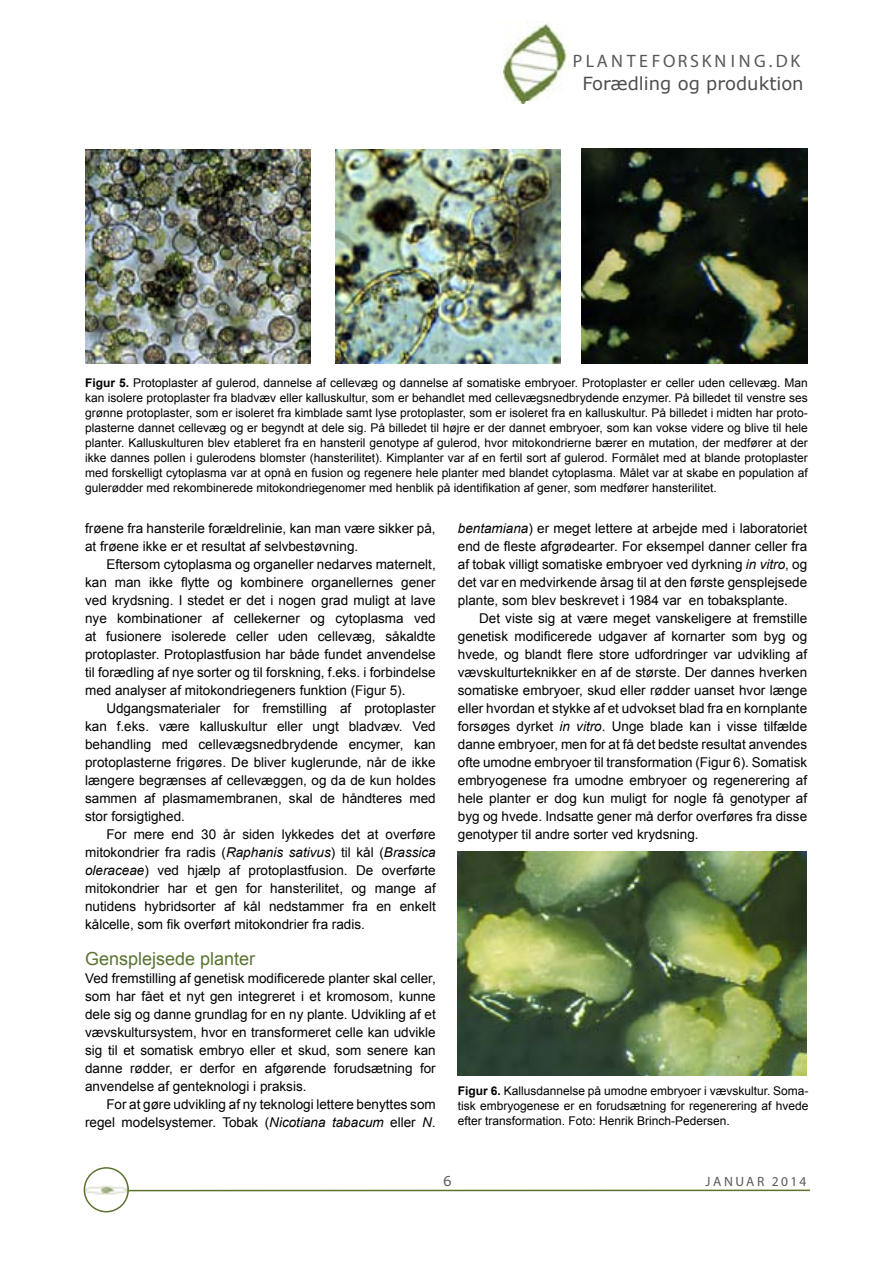
<style>
.page{position:relative;width:893px;height:1263px;background:#fff}
.page>*{position:absolute;margin:0;border:0;box-sizing:border-box;transform-origin:0 0}
.t1{font:18px "Verdana";color:#4d4d4f}
.t2{font:18px "Arial";color:#5a7331}
.t3{font:18px "Myriad Pro";letter-spacing:.17em;color:#58595b}
.t4{font:13.5px/18px "Arial";color:#000;text-align:justify}
.t5{font:13.5px "Myriad Pro";letter-spacing:.17em;color:#58595b}
.t6{font:13.5px "Verdana";color:#58595b}
.t7{font:12px/15px "Arial";color:#000;text-align:justify}
.s1{font-weight:700}
.s2{font-style:italic}
</style>
<div class="page">
<img style="left:504px;top:21px;width:65px;height:83px">
<img style="left:84px;top:1168px;width:44px;height:44px;border-radius:22px">
<div style="left:84px;top:1167px;width:45px;height:45px;border:2px solid #5a7331;border-radius:50%"></div>
<hr style="left:128px;top:1189px;width:682px;height:2px;background:#5a7331">
<img style="left:86px;top:149px;width:224px;height:214px">
<img style="left:335px;top:149px;width:225px;height:214px">
<img style="left:582px;top:149px;width:225px;height:215px">
<img style="left:457px;top:852px;width:349px;height:224px">
<h1 class="t3" style="left:573px;top:50px;width:229px">PLANTEFORSKNING.DK</h1>
<h1 class="t1" style="left:582px;top:71px;width:223px">Forædling og produktion</h1>
<p class="t7" style="left:85px;top:376px;width:724px"><span class="s1">Figur 5.</span> Protoplaster af gulerod, dannelse af cellevæg og dannelse af somatiske embryoer. Protoplaster er celler uden cellevæg. Man kan isolere protoplaster fra bladvæv eller kalluskultur, som er behandlet med cellevægsnedbrydende enzymer. På billedet til venstre ses grønne protoplaster, som er isoleret fra kimblade samt lyse protoplaster, som er isoleret fra en kalluskultur. På billedet i midten har proto&shy;plasterne dannet cellevæg og er begyndt at dele sig. På billedet til højre er der dannet embryoer, som kan vokse videre og blive til hele planter. Kalluskulturen blev etableret fra en hansteril genotype af gulerod, hvor mitokondrierne bærer en mutation, der medfører at der ikke dannes pollen i gulerodens blomster (hansterilitet). Kimplanter var af en fertil sort af gulerod. Formålet med at blande protoplaster med forskelligt cytoplasma var at opnå en fusion og regenere hele planter med blandet cytoplasma. Målet var at skabe en population af gulerødder med rekombinerede mitokondriegenomer med henblik på identifikation af gener, som medfører hansterilitet.</p>
<p class="t4" style="left:85px;top:519px;width:352px">frøene fra hansterile forældrelinie, kan man være sikker på, at frøene ikke er et resultat af selvbestøvning.</p>
<p class="t4" style="left:85px;top:555px;width:352px;text-indent:21px">Eftersom cytoplasma og organeller nedarves maternelt, kan man ikke flytte og kombinere organellernes gener ved krydsning. I stedet er det i nogen grad muligt at lave nye kombinationer af cellekerner og cytoplasma ved at fusionere isolerede celler uden cellevæg, såkaldte protoplaster. Protoplastfusion har både fundet anvendelse til forædling af nye sorter og til forskning, f.eks. i forbindelse med analyser af mitokondriegeners funktion (Figur 5).</p>
<p class="t4" style="left:85px;top:699px;width:352px;text-indent:21px">Udgangsmaterialer for fremstilling af protoplaster kan f.eks. være kalluskultur eller ungt bladvæv. Ved behandling med cellevægsnedbrydende encymer, kan protoplasterne frigøres. De bliver kuglerunde, når de ikke længere begrænses af cellevæggen, og da de kun holdes sammen af plasmamembranen, skal de håndteres med stor forsigtighed.</p>
<p class="t4" style="left:85px;top:825px;width:352px;text-indent:21px">For mere end 30 år siden lykkedes det at overføre mitokondrier fra radis (<span class="s2">Raphanis sativus</span>) til kål (<span class="s2">Brassica oleraceae</span>) ved hjælp af protoplastfusion. De overførte mitokondrier har et gen for hansterilitet, og mange af nutidens hybridsorter af kål nedstammer fra en enkelt kålcelle, som fik overført mitokondrier fra radis.</p>
<h1 class="t2" style="left:85px;top:947px;width:172px">Gensplejsede planter</h1>
<p class="t4" style="left:85px;top:969px;width:352px">Ved fremstilling af genetisk modificerede planter skal celler, som har fået et nyt gen integreret i et kromosom, kunne dele sig og danne grundlag for en ny plante. Udvikling af et vævskultursystem, hvor en transformeret celle kan udvikle sig til et somatisk embryo eller et skud, som senere kan danne rødder, er derfor en afgørende forudsætning for anvendelse af genteknologi i praksis.</p>
<p class="t4" style="left:85px;top:1095px;width:352px;text-align:right">For at gøre udvikling af ny teknologi lettere benyttes som regel modelsystemer. Tobak (<span class="s2">Nicotiana tabacum</span> eller <span class="s2">N.</span></p>
<p class="t4" style="left:458px;top:519px;width:351px"><span class="s2">bentamiana</span>) er meget lettere at arbejde med i laboratoriet end de fleste afgrødearter. For eksempel danner celler fra af tobak villigt somatiske embryoer ved dyrkning <span class="s2">in vitro</span>, og det var en medvirkende årsag til at den første gensplejsede plante, som blev beskrevet i 1984 var en tobaksplante.</p>
<p class="t4" style="left:458px;top:609px;width:351px;text-indent:21px">Det viste sig at være meget vanskeligere at fremstille genetisk modificerede udgaver af kornarter som byg og hvede, og blandt flere store udfordringer var udvikling af vævskulturteknikker en af de største. Der dannes hverken somatiske embryoer, skud eller rødder uanset hvor længe eller hvordan et stykke af et udvokset blad fra en kornplante forsøges dyrket <span class="s2">in vitro</span>. Unge blade kan i visse tilfælde danne embryoer, men for at få det bedste resultat anvendes ofte umodne embryoer til transformation (Figur 6). Somatisk embryogenese fra umodne embryoer og regenerering af hele planter er dog kun muligt for nogle få genotyper af byg og hvede. Indsatte gener må derfor overføres fra disse genotyper til andre sorter ved krydsning.</p>
<p class="t7" style="left:458px;top:1083px;width:352px"><span class="s1">Figur 6.</span> Kallusdannelse på umodne embryoer i vævskultur. Soma&shy;tisk embryogenese er en forudsætning for regenerering af hvede efter transformation. Foto: Henrik Brinch-Pedersen.</p>
<p class="t6" style="left:443px;top:1172px;width:10px">6</p>
<p class="t5" style="left:706px;top:1173px;width:102px">JANUAR 2014</p>
</div>
